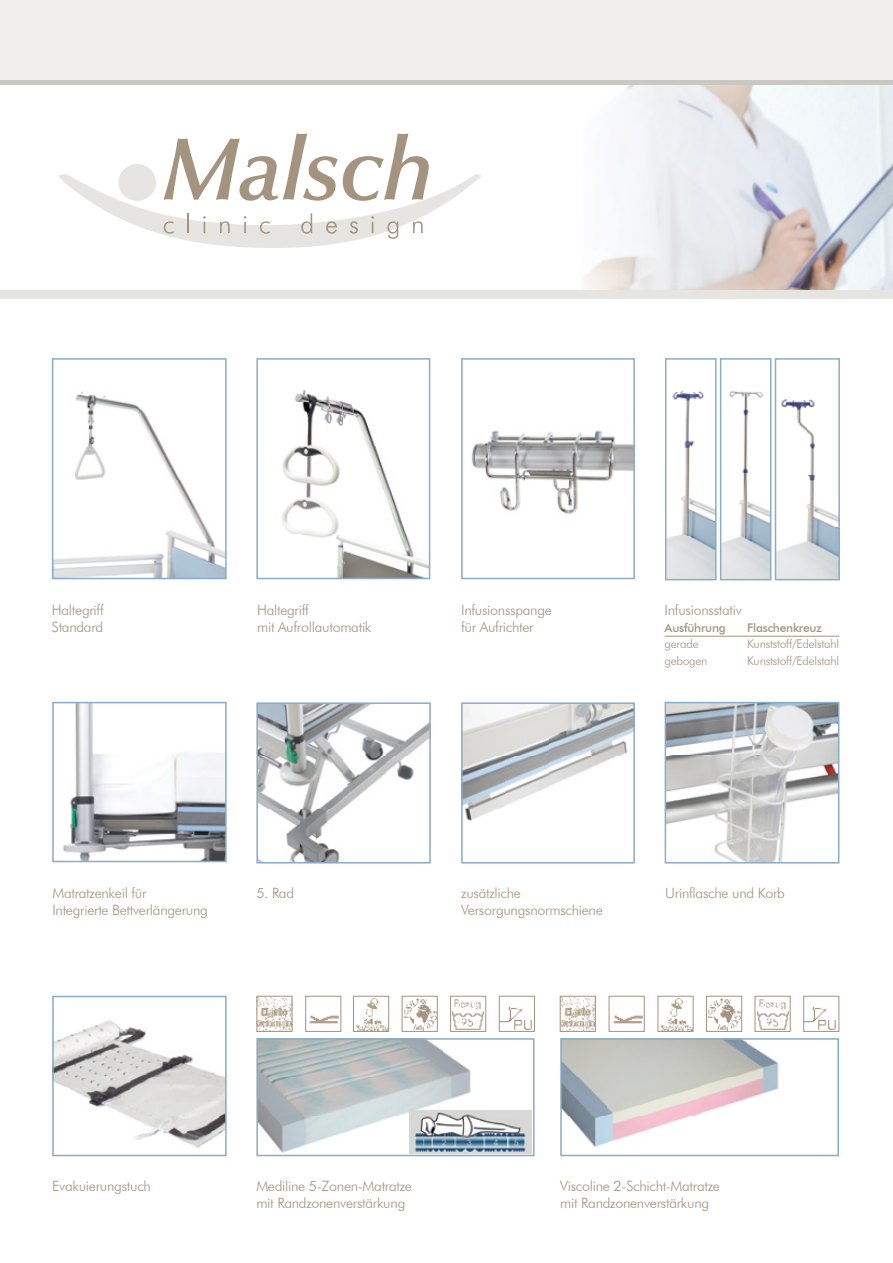
<style>
.page{position:relative;width:893px;height:1263px;background:#fff}
.page>*{position:absolute;margin:0;border:0;box-sizing:border-box;transform-origin:0 0}
.t1{font:300 14.25px/16.5px "Futura BT";letter-spacing:-.02em;color:#a4937e}
.t2{font:300 12px "Futura BT";letter-spacing:-.02em;color:#a4937e}
.t3{font:500 12px "Futura BT";letter-spacing:-.02em;color:#a4937e}
</style>
<div class="page">
<img style="left:583px;top:85px;width:310px;height:205px">
<div style="left:0;top:0;width:893px;height:81px;background:#f1efed"></div>
<div style="left:0;top:290px;width:893px;height:9px;background:#e7e5e1"></div>
<hr style="left:0;top:81px;width:893px;height:4px;background:#cac8c2">
<svg style="left:59px;top:133px;width:422px;height:115px"></svg>
<img style="left:63px;top:705px;width:161px;height:154px">
<div style="left:52px;top:702px;width:175px;height:160px;border:2px solid #89acc7"></div>
<img style="left:55px;top:391px;width:169px;height:185px">
<div style="left:52px;top:358px;width:175px;height:221px;border:2px solid #89acc7"></div>
<img style="left:282px;top:389px;width:145px;height:187px">
<div style="left:256px;top:358px;width:174px;height:221px;border:2px solid #89acc7"></div>
<img style="left:471px;top:430px;width:161px;height:84px">
<div style="left:461px;top:358px;width:174px;height:221px;border:2px solid #89acc7"></div>
<img style="left:668px;top:705px;width:168px;height:155px">
<div style="left:665px;top:702px;width:174px;height:161px;border:2px solid #89acc7"></div>
<img style="left:464px;top:705px;width:168px;height:116px">
<div style="left:461px;top:702px;width:174px;height:161px;border:2px solid #89acc7"></div>
<img style="left:259px;top:705px;width:169px;height:155px">
<div style="left:256px;top:702px;width:175px;height:161px;border:2px solid #89acc7"></div>
<img style="left:668px;top:390px;width:46px;height:187px">
<div style="left:665px;top:358px;width:52px;height:222px;border:2px solid #89acc7"></div>
<img style="left:723px;top:391px;width:45px;height:186px">
<div style="left:720px;top:358px;width:51px;height:222px;border:2px solid #89acc7"></div>
<img style="left:778px;top:399px;width:59px;height:178px">
<div style="left:775px;top:358px;width:65px;height:222px;border:2px solid #89acc7"></div>
<img style="left:55px;top:1020px;width:169px;height:128px">
<div style="left:52px;top:996px;width:175px;height:160px;border:2px solid #89acc7"></div>
<img style="left:259px;top:1041px;width:231px;height:112px">
<div style="left:256px;top:1038px;width:279px;height:118px;border:2px solid #89acc7"></div>
<img style="left:563px;top:1041px;width:216px;height:106px">
<div style="left:560px;top:1038px;width:279px;height:118px;border:2px solid #89acc7"></div>
<img style="left:404px;top:998px;width:32px;height:32px">
<div style="left:402px;top:996px;width:36px;height:36px;border:1px solid #a4937e"></div>
<img style="left:708px;top:998px;width:32px;height:32px">
<div style="left:706px;top:996px;width:36px;height:36px;border:1px solid #a4937e"></div>
<img style="left:452px;top:999px;width:32px;height:31px">
<div style="left:450px;top:996px;width:36px;height:36px;border:1px solid #a4937e"></div>
<img style="left:757px;top:999px;width:32px;height:31px">
<div style="left:754px;top:996px;width:37px;height:36px;border:1px solid #a4937e"></div>
<img style="left:501px;top:1006px;width:31px;height:24px">
<div style="left:499px;top:996px;width:36px;height:36px;border:1px solid #a4937e"></div>
<img style="left:805px;top:1006px;width:31px;height:24px">
<div style="left:803px;top:996px;width:36px;height:36px;border:1px solid #a4937e"></div>
<img style="left:309px;top:1015px;width:30px;height:9px">
<div style="left:305px;top:996px;width:36px;height:36px;border:1px solid #a4937e"></div>
<img style="left:613px;top:1015px;width:30px;height:9px">
<div style="left:609px;top:996px;width:36px;height:36px;border:1px solid #a4937e"></div>
<img style="left:258px;top:998px;width:33px;height:32px">
<div style="left:256px;top:996px;width:37px;height:36px;border:1px solid #a4937e"></div>
<img style="left:562px;top:998px;width:32px;height:32px">
<div style="left:560px;top:996px;width:36px;height:36px;border:1px solid #a4937e"></div>
<img style="left:356px;top:998px;width:31px;height:32px">
<div style="left:353px;top:996px;width:36px;height:36px;border:1px solid #a4937e"></div>
<img style="left:660px;top:998px;width:32px;height:32px">
<div style="left:657px;top:996px;width:37px;height:36px;border:1px solid #a4937e"></div>
<img style="left:409px;top:1111px;width:123px;height:42px">
<hr style="left:665px;top:636px;width:174px;height:1px;background:#a4937e">
<p class="t1" style="left:52px;top:602px;width:53px">Haltegriff<br>Standard</p>
<p class="t1" style="left:257px;top:602px;width:116px">Haltegriff<br>mit Aufrollautomatik</p>
<p class="t1" style="left:461px;top:602px;width:92px">Infusionsspange für Aufrichter</p>
<p class="t1" style="left:665px;top:602px;width:79px">Infusionsstativ</p>
<p class="t3" style="left:665px;top:620px;width:63px">Ausführung</p>
<p class="t3" style="left:747px;top:620px;width:76px">Flaschenkreuz</p>
<p class="t2" style="left:665px;top:636px;width:35px">gerade</p>
<p class="t2" style="left:747px;top:636px;width:94px">Kunststoff/Edelstahl</p>
<p class="t2" style="left:665px;top:653px;width:44px">gebogen</p>
<p class="t2" style="left:747px;top:653px;width:94px">Kunststoff/Edelstahl</p>
<p class="t1" style="left:52px;top:885px;width:157px">Matratzenkeil für<br>Integrierte Bettverlängerung</p>
<p class="t1" style="left:256px;top:885px;width:39px">5. Rad</p>
<p class="t1" style="left:461px;top:885px;width:143px">zusätzliche<br>Versorgungsnormschiene</p>
<p class="t1" style="left:665px;top:885px;width:121px">Urinflasche und Korb</p>
<p class="t1" style="left:52px;top:1178px;width:100px">Evakuierungstuch</p>
<p class="t1" style="left:256px;top:1178px;width:157px">Mediline 5-Zonen-Matratze mit Randzonenverstärkung</p>
<p class="t1" style="left:560px;top:1178px;width:161px">Viscoline 2-Schicht-Matratze mit Randzonenverstärkung</p>
</div>
